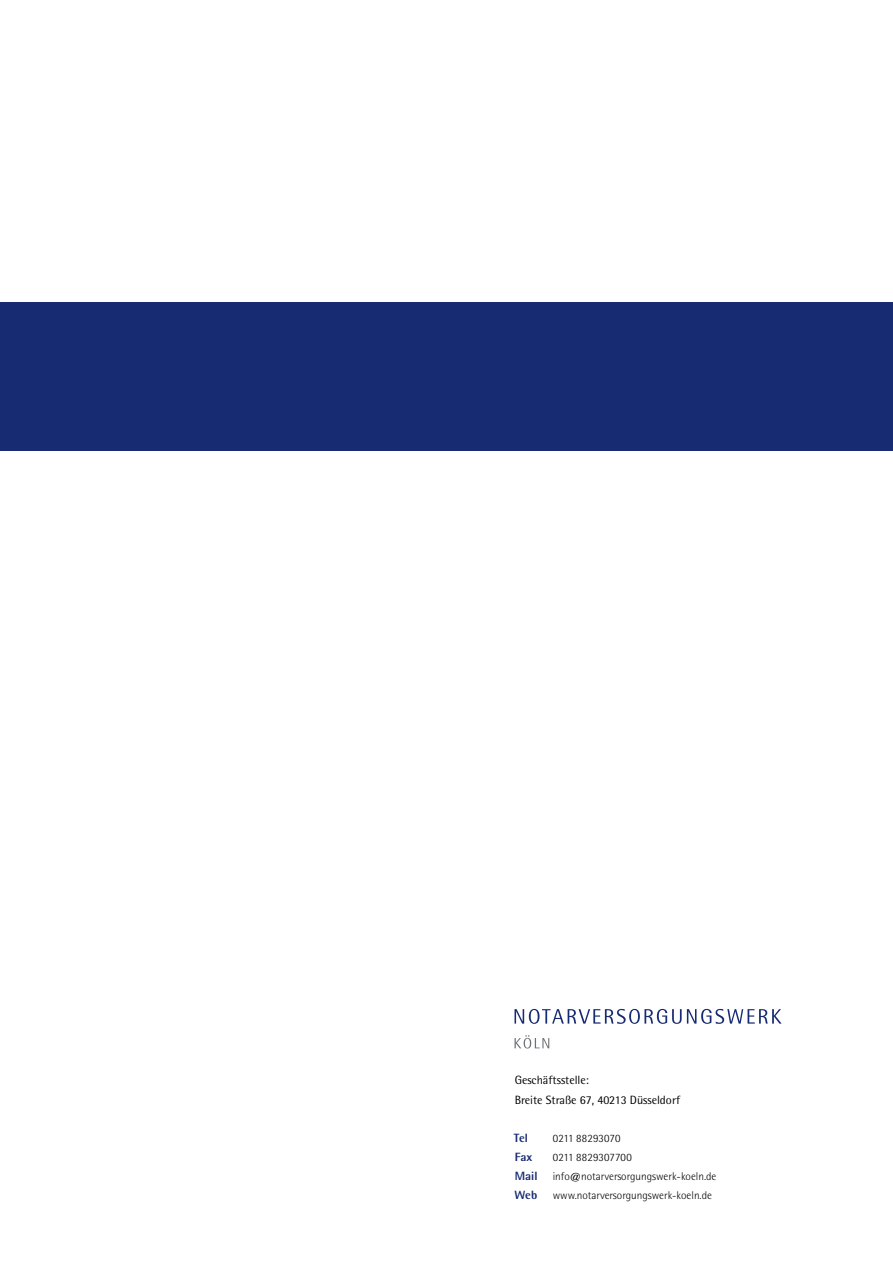
<style>
.page{position:relative;width:893px;height:1263px;background:#fff}
.page>*{position:absolute;margin:0;border:0;box-sizing:border-box;transform-origin:0 0}
.t1{font:12px/19.2px "Rotis Semi Sans";color:#000}
.t2{font:800 12px "Rotis Semi Sans";color:#172b72}
.t3{font:300 11.25px "Rotis Semi Sans";color:#000}
</style>
<div class="page">
<div style="left:0;top:302px;width:893px;height:149px;background:#172b72"></div>
<svg style="left:515px;top:1035px;width:34px;height:13px"></svg>
<svg style="left:514px;top:1009px;width:268px;height:15px"></svg>
<p class="t1" style="left:515px;top:1070px;width:167px">Geschäftsstelle:<br>Breite Straße 67, 40213 Düsseldorf</p>
<p class="t2" style="left:514px;top:1130px;width:16px">Tel</p>
<p class="t3" style="left:553px;top:1131px;width:69px">0211 88293070</p>
<p class="t2" style="left:515px;top:1149px;width:19px">Fax</p>
<p class="t3" style="left:553px;top:1151px;width:81px">0211 8829307700</p>
<p class="t2" style="left:515px;top:1168px;width:24px">Mail</p>
<p class="t3" style="left:553px;top:1170px;width:165px">info@notarversorgungswerk-koeln.de</p>
<p class="t2" style="left:515px;top:1187px;width:24px">Web</p>
<p class="t3" style="left:553px;top:1189px;width:161px">www.notarversorgungswerk-koeln.de</p>
</div>
